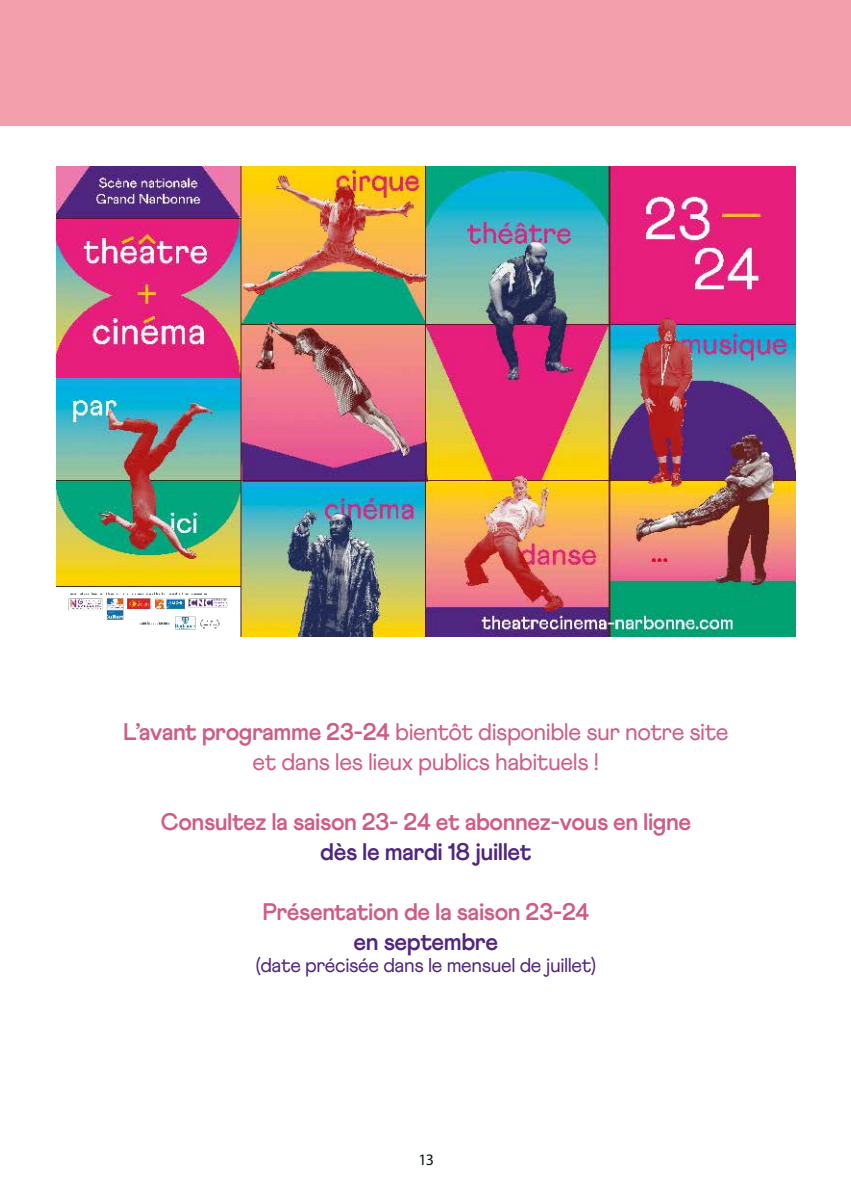
<style>
.page{position:relative;width:851px;height:1191px;background:#fff}
.page>*{position:absolute;margin:0;border:0;box-sizing:border-box;transform-origin:0 0}
.t1{font:24px/30px "Athletics";letter-spacing:-.02em;color:#cf5c85;text-align:center}
.t2{font:700 24px "Athletics";letter-spacing:-.02em;color:#cf5c85}
.t3{font:700 24px "Athletics";letter-spacing:-.02em;color:#502680}
.t4{font:20px "Athletics";letter-spacing:-.02em;color:#502680}
.t5{font:16px "Myriad Pro";color:#0d1610}
.s1{font-weight:700}
</style>
<div class="page">
<div style="left:0;top:0;width:850px;height:125px;background:#f39fac"></div>
<img style="left:56px;top:167px;width:739px;height:469px">
<p class="t1" style="left:123px;top:717px;width:607px"><span class="s1">L’avant programme 23-24</span> bientôt disponible sur notre site et dans les lieux publics habituels !</p>
<p class="t2" style="left:160px;top:807px;width:532px">Consultez la saison 23- 24 et abonnez-vous en ligne</p>
<p class="t3" style="left:320px;top:837px;width:213px">dès le mardi 18 juillet</p>
<p class="t2" style="left:262px;top:897px;width:328px">Présentation de la saison 23-24</p>
<p class="t3" style="left:353px;top:927px;width:146px">en septembre</p>
<p class="t4" style="left:256px;top:953px;width:342px">(date précisée dans le mensuel de juillet)</p>
<p class="t5" style="left:418px;top:1149px;width:17px">13</p>
</div>
